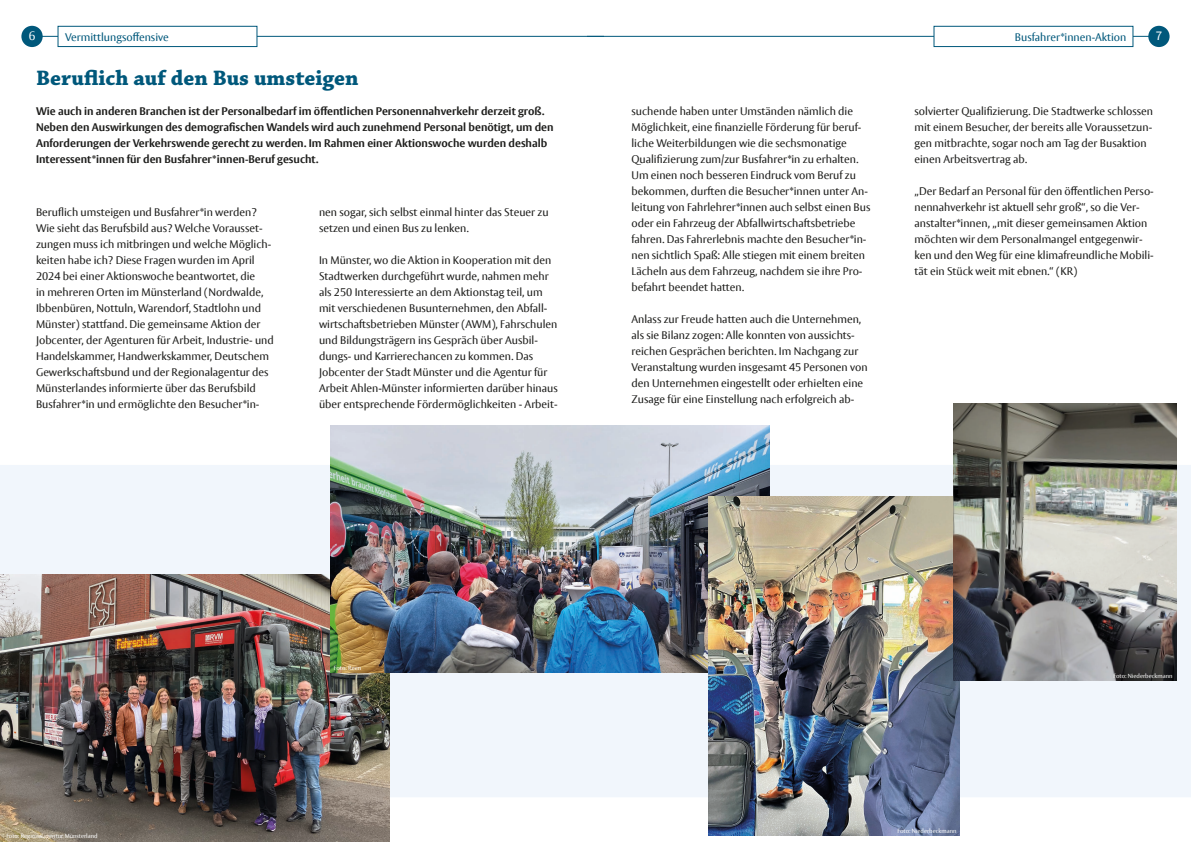
<style>
.page{position:relative;width:1191px;height:842px;background:#fff}
.page>*{position:absolute;margin:0;border:0;box-sizing:border-box;transform-origin:0 0}
.t1{font:700 22px "Chaparral Pro";color:#00587b}
.t2{font:12px "Vesta Pro";color:#fff}
.t3{font:11px/16px "Vesta Pro";color:#1d1d1b}
.t4{font:700 11px/16px "Vesta Pro";color:#1d1d1b}
.t5{font:11px "Vesta Pro";color:#00587b}
.t6{font:6px "Vesta Pro";color:#fff}
</style>
<div class="page">
<div style="left:0;top:465px;width:1191px;height:332px;background:#f1f6fc"></div>
<hr style="left:37px;top:36px;width:567px;height:1px;background:#00587b">
<div style="left:21px;top:26px;width:22px;height:21px;background:#00587b;border-radius:50%"></div>
<div style="left:58px;top:26px;width:199px;height:21px;background:#fff;border:1px solid #00587b"></div>
<hr style="left:587px;top:36px;width:566px;height:1px;background:#00587b">
<div style="left:1148px;top:26px;width:21px;height:21px;background:#00587b;border-radius:50%"></div>
<div style="left:933px;top:26px;width:200px;height:21px;background:#fff;border:1px solid #00587b"></div>
<img style="left:0;top:574px;width:390px;height:268px">
<img style="left:331px;top:425px;width:438px;height:247px">
<img style="left:708px;top:496px;width:251px;height:339px">
<img style="left:953px;top:404px;width:223px;height:276px">
<p class="t2" style="left:29px;top:29px;width:8px">6</p>
<p class="t5" style="left:65px;top:31px;width:105px">Vermittlungsoffensive</p>
<p class="t5" style="left:1015px;top:31px;width:113px">Busfahrer*innen-Aktion</p>
<p class="t2" style="left:1155px;top:29px;width:8px">7</p>
<h1 class="t1" style="left:36px;top:65px;width:324px">Beruflich auf den Bus umsteigen</h1>
<p class="t4" style="left:36px;top:103px;width:519px">Wie auch in anderen Branchen ist der Personalbedarf im öffentlichen Personennahverkehr derzeit groß.<br>Neben den Auswirkungen des demografischen Wandels wird auch zunehmend Personal benötigt, um den Anforderungen der Verkehrswende gerecht zu werden. Im Rahmen einer Aktionswoche wurden deshalb Interessent*innen für den Busfahrer*innen-Beruf gesucht.</p>
<p class="t3" style="left:36px;top:204px;width:237px">Beruflich umsteigen und Busfahrer*in werden?<br>Wie sieht das Berufsbild aus? Welche Vorausset&shy;zungen muss ich mitbringen und welche Möglich&shy;keiten habe ich? Diese Fragen wurden im April 2024 bei einer Aktionswoche beantwortet, die</p>
<p class="t3" style="left:36px;top:284px;width:239px">in mehreren Orten im Münsterland (Nordwalde, Ibbenbüren, Nottuln, Warendorf, Stadtlohn und Münster) stattfand. Die gemeinsame Aktion der Jobcenter, der Agenturen für Arbeit, Industrie- und Handelskammer, Handwerkskammer, Deutschem Gewerkschaftsbund und der Regionalagentur des Münsterlandes informierte über das Berufsbild Busfahrer*in und ermöglichte den Besucher*in-</p>
<p class="t3" style="left:319px;top:204px;width:231px">nen sogar, sich selbst einmal hinter das Steuer zu setzen und einen Bus zu lenken.</p>
<p class="t3" style="left:319px;top:252px;width:240px">In Münster, wo die Aktion in Kooperation mit den Stadtwerken durchgeführt wurde, nahmen mehr als 250 Interessierte an dem Aktionstag teil, um mit verschiedenen Busunternehmen, den Abfall&shy;wirtschaftsbetrieben Münster (AWM), Fahrschulen und Bildungsträgern ins Gespräch über Ausbil&shy;dungs- und Karrierechancen zu kommen. Das Jobcenter der Stadt Münster und die Agentur für Arbeit Ahlen-Münster informierten darüber hinaus über entsprechende Fördermöglichkeiten - Arbeit-</p>
<p class="t3" style="left:631px;top:103px;width:240px">suchende haben unter Umständen nämlich die Möglichkeit, eine finanzielle Förderung für beruf&shy;liche Weiterbildungen wie die sechsmonatige Qualifizierung zum/zur Busfahrer*in zu erhalten.<br>Um einen noch besseren Eindruck vom Beruf zu bekommen, durften die Besucher*innen unter An&shy;leitung von Fahrlehrer*innen auch selbst einen Bus oder ein Fahrzeug der Abfallwirtschaftsbetriebe fahren. Das Fahrerlebnis machte den Besucher*in&shy;nen sichtlich Spaß: Alle stiegen mit einem breiten Lächeln aus dem Fahrzeug, nachdem sie ihre Pro&shy;befahrt beendet hatten.</p>
<p class="t3" style="left:631px;top:311px;width:238px">Anlass zur Freude hatten auch die Unternehmen, als sie Bilanz zogen: Alle konnten von aussichts&shy;reichen Gesprächen berichten. Im Nachgang zur Veranstaltung wurden insgesamt 45 Personen von den Unternehmen eingestellt oder erhielten eine Zusage für eine Einstellung nach erfolgreich ab-</p>
<p class="t3" style="left:914px;top:103px;width:240px">solvierter Qualifizierung. Die Stadtwerke schlossen mit einem Besucher, der bereits alle Voraussetzun&shy;gen mitbrachte, sogar noch am Tag der Busaktion einen Arbeitsvertrag ab.</p>
<p class="t3" style="left:914px;top:183px;width:241px">„Der Bedarf an Personal für den öffentlichen Perso&shy;nennahverkehr ist aktuell sehr groß“, so die Ver&shy;anstalter*innen, „mit dieser gemeinsamen Aktion möchten wir dem Personalmangel entgegenwir&shy;ken und den Weg für eine klimafreundliche Mobili&shy;tät ein Stück weit mit ebnen.“ (KR)</p>
<p class="t6" style="left:6px;top:832px;width:93px">Foto: Regionalagentur Münsterland</p>
<p class="t6" style="left:334px;top:664px;width:29px">Foto: Reen</p>
<p class="t6" style="left:897px;top:827px;width:60px">Foto: Niederbeckmann</p>
<p class="t6" style="left:1113px;top:672px;width:60px">Foto: Niederbeckmann</p>
</div>
